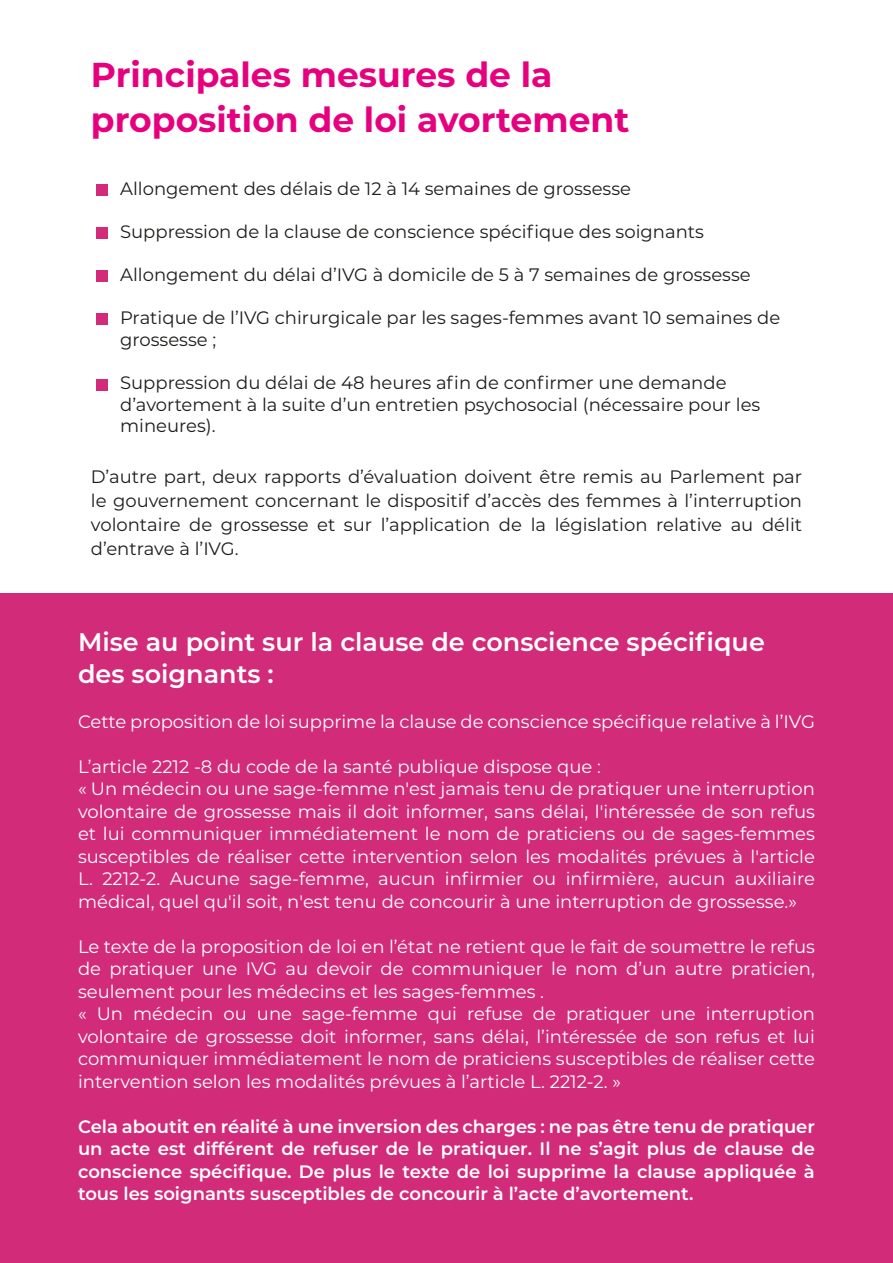
<style>
.page{position:relative;width:893px;height:1263px;background:#fff}
.page>*{position:absolute;margin:0;border:0;box-sizing:border-box;transform-origin:0 0}
.t1{font:700 34.5px "Montserrat";color:#e6007e}
.t2{font:600 25.5px "Montserrat";color:#fff}
.texte_blanc_normal{font:18px/22.5px "Montserrat";color:#fff;text-align:justify}
.texte_paragraphe_noi{font:18px/24px "Montserrat";color:#1d1d1b}
.texte_blanc_normal-2{font:600 18px/22.5px "Montserrat";color:#fff;text-align:justify}
</style>
<div class="page">
<div style="left:96px;top:184px;width:11px;height:11px;background:#d12b7a"></div>
<div style="left:96px;top:227px;width:11px;height:11px;background:#d12b7a"></div>
<div style="left:96px;top:270px;width:11px;height:11px;background:#d12b7a"></div>
<div style="left:96px;top:313px;width:11px;height:11px;background:#d12b7a"></div>
<div style="left:96px;top:379px;width:11px;height:11px;background:#d12b7a"></div>
<div style="left:0;top:593px;width:893px;height:670px;background:#d12b7a"></div>
<p class="t1" style="left:91px;top:50px;width:463px">Principales mesures de la</p>
<p class="t1" style="left:91px;top:95px;width:540px">proposition de loi avortement</p>
<p class="texte_paragraphe_noi" style="left:120px;top:176px;width:512px">Allongement des délais de 12 à 14 semaines de grossesse</p>
<p class="texte_paragraphe_noi" style="left:120px;top:219px;width:585px">Suppression de la clause de conscience spécifique des soignants</p>
<p class="texte_paragraphe_noi" style="left:120px;top:262px;width:632px">Allongement du délai d’IVG à domicile de 5 à 7 semaines de grossesse</p>
<p class="texte_paragraphe_noi" style="left:120px;top:307px;width:662px;line-height:21.6px">Pratique de l’IVG chirurgicale par les sages-femmes avant 10 semaines de grossesse ;</p>
<p class="texte_paragraphe_noi" style="left:120px;top:371px;width:642px;line-height:21.6px">Suppression du délai de 48 heures afin de confirmer une demande d’avortement à la suite d’un entretien psychosocial (nécessaire pour les mineures).</p>
<p class="texte_paragraphe_noi" style="left:91px;top:463px;width:713px;text-align:justify">D’autre part, deux rapports d’évaluation doivent être remis au Parlement par le gouvernement concernant le dispositif d’accès des femmes à l’interruption volontaire de grossesse et sur l’application de la législation relative au délit d’entrave à l’IVG.</p>
<p class="t2" style="left:78px;top:624px;width:688px">Mise au point sur la clause de conscience spécifique</p>
<p class="t2" style="left:78px;top:656px;width:197px">des soignants :</p>
<p class="texte_blanc_normal" style="left:78px;top:709px;width:738px">Cette proposition de loi supprime la clause de conscience spécifique relative à l’IVG</p>
<p class="texte_blanc_normal" style="left:78px;top:754px;width:524px">L’article 2212 -8 du code de la santé publique dispose que :</p>
<p class="texte_blanc_normal" style="left:78px;top:777px;width:738px">« Un médecin ou une sage-femme n'est jamais tenu de pratiquer une interruption volontaire de grossesse mais il doit informer, sans délai, l'intéressée de son refus et lui communiquer immédiatement le nom de praticiens ou de sages-femmes susceptibles de réaliser cette intervention selon les modalités prévues à l'article L. 2212-2. Aucune sage-femme, aucun infirmier ou infirmière, aucun auxiliaire médical, quel qu'il soit, n'est tenu de concourir à une interruption de grossesse.»</p>
<p class="texte_blanc_normal" style="left:78px;top:934px;width:738px">Le texte de la proposition de loi en l’état ne retient que le fait de soumettre le refus de pratiquer une IVG au devoir de communiquer le nom d’un autre praticien, seulement pour les médecins et les sages-femmes .</p>
<p class="texte_blanc_normal" style="left:78px;top:1002px;width:738px">« Un médecin ou une sage‑femme qui refuse de pratiquer une interruption volontaire de grossesse doit informer, sans délai, l’intéressée de son refus et lui communiquer immédiatement le nom de praticiens susceptibles de réaliser cette intervention selon les modalités prévues à l’article L. 2212‑2. »</p>
<p class="texte_blanc_normal-2" style="left:78px;top:1114px;width:738px">Cela aboutit en réalité à une inversion des charges : ne pas être tenu de pratiquer un acte est différent de refuser de le pratiquer. Il ne s’agit plus de clause de conscience spécifique. De plus le texte de loi supprime la clause appliquée à tous les soignants susceptibles de concourir à l’acte d’avortement.</p>
</div>
